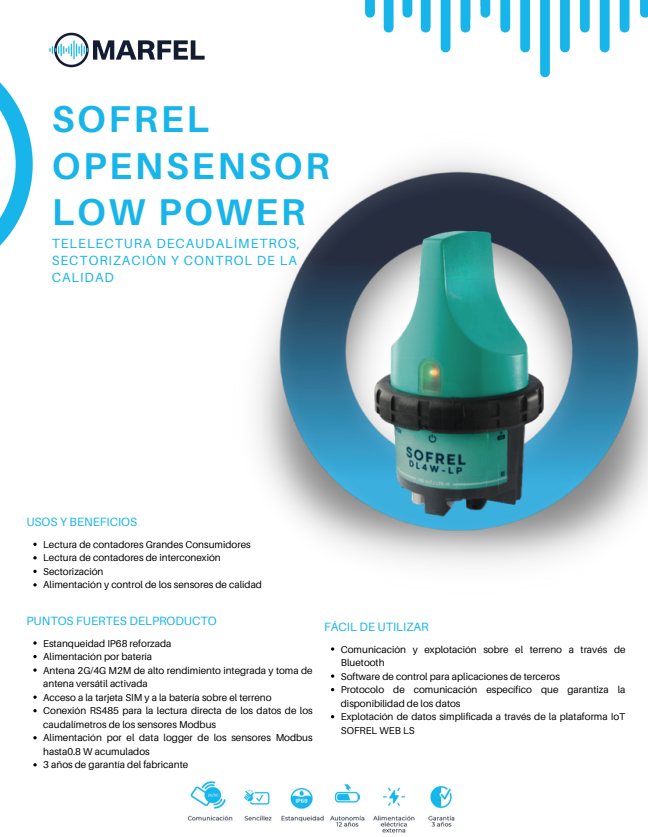
<style>
.page{position:relative;width:648px;height:837px;background:#fff}
.page>*{position:absolute;margin:0;border:0;box-sizing:border-box;transform-origin:0 0}
.t1{font:700 37.2px/46.4px "Aileron";letter-spacing:.075em;color:#17b5e9}
.t2{font:13.2px/16.4px "Aileron";letter-spacing:.075em;color:#17b5e9}
.t3{font:12px "Aileron";color:#17b5e9}
.t4{font:10px/13.6px "Aileron";color:#000}
</style>
<div class="page">
<img style="left:49px;top:32px;width:156px;height:36px">
<img style="left:0;top:82px;width:33px;height:164px">
<img style="left:256px;top:269px;width:392px;height:248px">
<img style="left:187px;top:781px;width:268px;height:52px">
<svg style="left:33px;top:543px;width:4px;height:3px"></svg>
<svg style="left:33px;top:556px;width:4px;height:3px"></svg>
<svg style="left:33px;top:570px;width:4px;height:3px"></svg>
<svg style="left:33px;top:583px;width:4px;height:4px"></svg>
<svg style="left:33px;top:641px;width:4px;height:4px"></svg>
<svg style="left:33px;top:655px;width:4px;height:3px"></svg>
<svg style="left:33px;top:668px;width:4px;height:4px"></svg>
<svg style="left:33px;top:696px;width:4px;height:3px"></svg>
<svg style="left:33px;top:709px;width:4px;height:3px"></svg>
<svg style="left:33px;top:736px;width:4px;height:3px"></svg>
<svg style="left:33px;top:763px;width:4px;height:3px"></svg>
<svg style="left:331px;top:647px;width:3px;height:4px"></svg>
<svg style="left:331px;top:674px;width:3px;height:4px"></svg>
<img style="left:365px;top:0;width:283px;height:78px">
<img style="left:299px;top:159px;width:336px;height:406px">
<p class="t1" style="left:52px;top:95px;width:279px">SOFREL<br>OPENSENSOR</p>
<p class="t1" style="left:52px;top:188px;width:255px">LOW POWER</p>
<p class="t2" style="left:52px;top:235px;width:250px">TELELECTURA DECAUDALÍMETROS,<br>SECTORIZACIÓN Y CONTROL DE LA<br>CALIDAD</p>
<p class="t3" style="left:26px;top:514px;width:112px">USOS Y BENEFICIOS</p>
<p class="t4" style="left:43px;top:537px;width:209px">Lectura de contadores Grandes Consumidores</p>
<p class="t4" style="left:43px;top:551px;width:179px">Lectura de contadores de interconexión</p>
<p class="t4" style="left:43px;top:564px;width:62px">Sectorización</p>
<p class="t4" style="left:43px;top:578px;width:220px">Alimentación y control de los sensores de calidad</p>
<p class="t3" style="left:26px;top:613px;width:192px">PUNTOS FUERTES DELPRODUCTO</p>
<p class="t4" style="left:43px;top:636px;width:130px">Estanqueidad IP68 reforzada</p>
<p class="t4" style="left:43px;top:650px;width:110px">Alimentación por batería</p>
<p class="t4" style="left:43px;top:663px;width:271px">Antena 2G/4G M2M de alto rendimiento integrada y toma de antena versátil activada</p>
<p class="t4" style="left:43px;top:690px;width:230px">Acceso a la tarjeta SIM y a la batería sobre el terreno</p>
<p class="t4" style="left:43px;top:704px;width:271px">Conexión RS485 para la lectura directa de los datos de los caudalímetros de los sensores Modbus</p>
<p class="t4" style="left:43px;top:731px;width:271px">Alimentación por el data logger de los sensores Modbus hasta0.8 W acumulados</p>
<p class="t4" style="left:43px;top:758px;width:147px">3 años de garantía del fabricante</p>
<p class="t3" style="left:324px;top:619px;width:106px">FÁCIL DE UTILIZAR</p>
<p class="t4" style="left:341px;top:642px;width:286px">Comunicación y explotación sobre el terreno a través de<br>Bluetooth</p>
<p class="t4" style="left:341px;top:669px;width:221px">Software de control para aplicaciones de terceros</p>
<p class="t4" style="left:341px;top:683px;width:286px">Protocolo de comunicación específico que garantiza la disponibilidad de los datos</p>
<p class="t4" style="left:341px;top:710px;width:286px">Explotación de datos simplificada a través de la plataforma IoT<br>SOFREL WEB LS</p>
</div>
